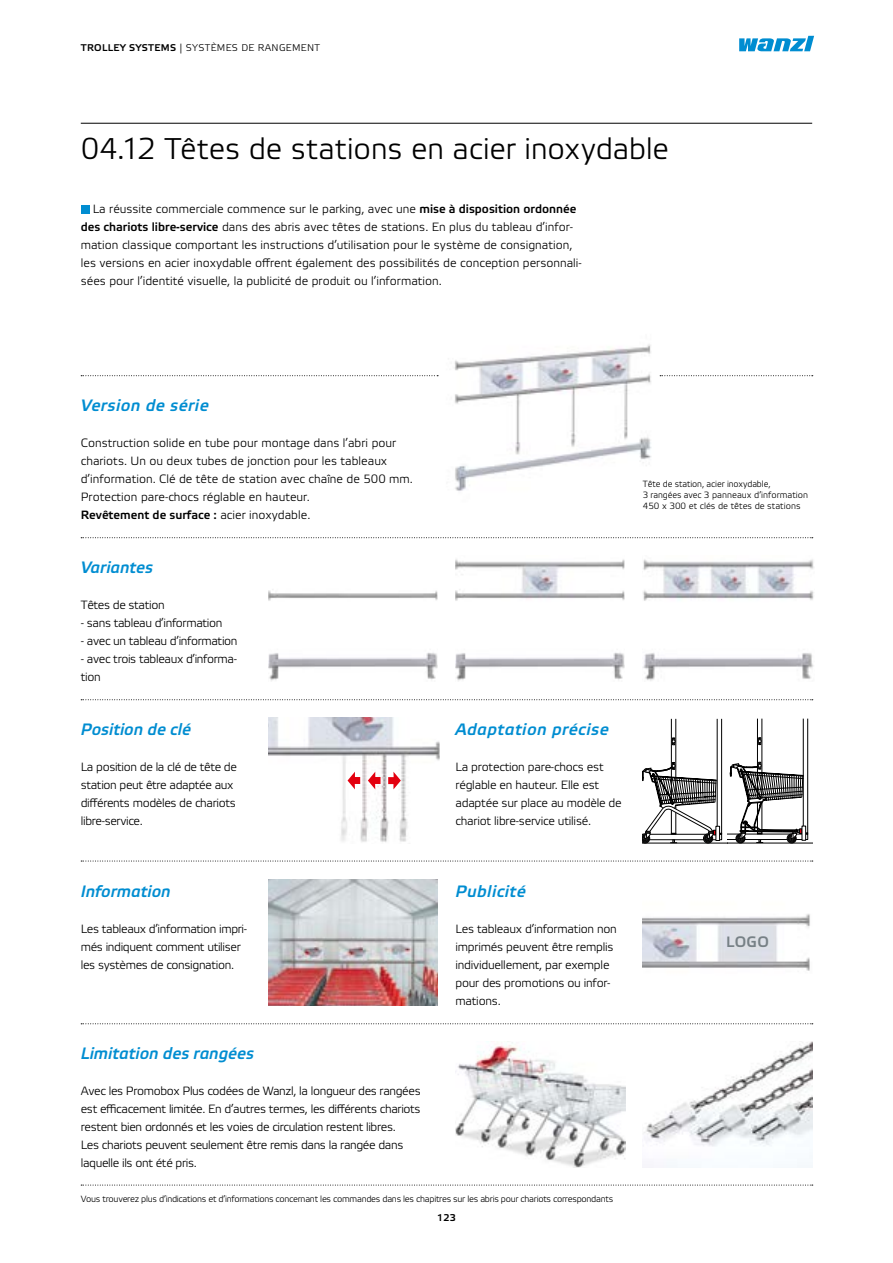
<style>
.page{position:relative;width:893px;height:1263px;background:#fff}
.page>*{position:absolute;margin:0;border:0;box-sizing:border-box;transform-origin:0 0}
.t1{font:300 30px "Wanzl Etelka";letter-spacing:-.005em;color:#000}
.t2{font:italic 500 16.5px "Wanzl Etelka";color:#008dd1}
.t3{font:italic 500 16.5px "Wanzl Etelka";letter-spacing:.025em;color:#008dd1}
.t4{font:500 15px "Wanzl Etelka";color:#778186}
.t5{font:300 12px/18px "Wanzl Etelka";letter-spacing:-.02em;color:#000}
.t6{font:300 12px/18px "Wanzl Etelka";color:#000}
.t7{font:300 9.75px "Wanzl Etelka";letter-spacing:.03em;color:#000}
.t8{font:500 9.75px "Wanzl Etelka";color:#000}
.t9{font:300 9px "Wanzl Etelka";letter-spacing:-.03em;color:#000}
.t10{font:300 9px/10.8px "Wanzl Etelka";color:#000}
.s1{font-weight:500}
</style>
<div class="page">
<svg style="left:739px;top:36px;width:75px;height:15px"></svg>
<hr style="left:81px;top:123px;width:731px;height:1px;background:#000">
<div style="left:81px;top:205px;width:8px;height:8px;background:#008dd1"></div>
<img style="left:268px;top:717px;width:172px;height:125px">
<svg style="left:81px;top:537px;width:732px;height:1px"></svg>
<svg style="left:81px;top:699px;width:732px;height:1px"></svg>
<img style="left:437px;top:344px;width:223px;height:147px">
<svg style="left:81px;top:861px;width:732px;height:1px"></svg>
<svg style="left:81px;top:1023px;width:732px;height:1px"></svg>
<svg style="left:81px;top:1185px;width:732px;height:1px"></svg>
<img style="left:455px;top:1041px;width:170px;height:126px">
<img style="left:268px;top:589px;width:170px;height:92px">
<img style="left:643px;top:559px;width:171px;height:122px">
<img style="left:268px;top:879px;width:169px;height:126px">
<img style="left:643px;top:914px;width:167px;height:57px">
<svg style="left:671px;top:719px;width:5px;height:43px"></svg>
<svg style="left:717px;top:719px;width:5px;height:43px"></svg>
<hr style="left:643px;top:843px;width:84px;height:1px;background:#000">
<svg style="left:672px;top:738px;width:3px;height:7px"></svg>
<svg style="left:757px;top:718px;width:5px;height:44px"></svg>
<svg style="left:803px;top:718px;width:5px;height:44px"></svg>
<svg style="left:758px;top:737px;width:3px;height:8px"></svg>
<hr style="left:727px;top:843px;width:85px;height:1px;background:#000">
<svg style="left:642px;top:762px;width:166px;height:81px"></svg>
<img style="left:455px;top:559px;width:170px;height:122px">
<img style="left:644px;top:1041px;width:168px;height:126px">
<svg style="left:347px;top:771px;width:14px;height:18px"></svg>
<svg style="left:367px;top:771px;width:35px;height:18px"></svg>
<svg style="left:81px;top:375px;width:357px;height:1px"></svg>
<svg style="left:660px;top:375px;width:153px;height:1px"></svg>
<p class="t7" style="left:81px;top:42px;width:241px"><span class="s1">TROLLEY SYSTEMS</span> | SYSTÈMES DE RANGEMENT</p>
<h1 class="t1" style="left:81px;top:132px;width:590px">04.12 Têtes de stations en acier inoxydable</h1>
<p class="t6" style="left:81px;top:201px;width:502px;text-indent:12px">La réussite commerciale commence sur le parking, avec une <span class="s1">mise à disposition ordonnée des chariots libre-service</span> dans des abris avec têtes de stations. En plus du tableau d’infor&shy;mation classique comportant les instructions d’utilisation pour le système de consignation, les versions en acier inoxydable offrent également des possibilités de conception personnali&shy;sées pour l’identité visuelle, la publicité de produit ou l’information.</p>
<h2 class="t3" style="left:81px;top:396px;width:129px">Version de série</h2>
<p class="t6" style="left:81px;top:435px;width:334px">Construction solide en tube pour montage dans l’abri pour chariots. Un ou deux tubes de jonction pour les tableaux d’information. Clé de tête de station avec chaîne de 500 mm.<br>Protection pare-chocs réglable en hauteur.<br><span class="s1">Revêtement de surface :</span> acier inoxydable.</p>
<h2 class="t2" style="left:81px;top:558px;width:74px">Variantes</h2>
<p class="t5" style="left:81px;top:597px;width:85px">Têtes de station</p>
<p class="t5" style="left:81px;top:615px;width:143px">- sans tableau d’information</p>
<p class="t5" style="left:81px;top:633px;width:158px">- avec un tableau d’information</p>
<p class="t5" style="left:81px;top:651px;width:158px">- avec trois tableaux d’informa&shy;tion</p>
<h2 class="t2" style="left:81px;top:720px;width:112px">Position de clé</h2>
<p class="t5" style="left:81px;top:759px;width:158px">La position de la clé de tête de station peut être adaptée aux différents modèles de chariots libre-service.</p>
<p class="t10" style="left:643px;top:479px;width:167px">Tête de station, acier inoxydable,<br>3 rangées avec 3 panneaux d’information<br>450 x 300 et clés de têtes de stations</p>
<h2 class="t3" style="left:455px;top:720px;width:155px">Adaptation précise</h2>
<p class="t5" style="left:455px;top:759px;width:168px">La protection pare-chocs est réglable en hauteur. Elle est adaptée sur place au modèle de chariot libre-service utilisé.</p>
<h2 class="t2" style="left:81px;top:882px;width:91px">Information</h2>
<p class="t5" style="left:81px;top:921px;width:168px">Les tableaux d’information impri&shy;més indiquent comment utiliser les systèmes de consignation.</p>
<h2 class="t3" style="left:455px;top:882px;width:72px">Publicité</h2>
<p class="t5" style="left:455px;top:921px;width:163px">Les tableaux d’information non imprimés peuvent être remplis individuellement, par exemple pour des promotions ou infor&shy;mations.</p>
<h2 class="t2" style="left:81px;top:1044px;width:175px">Limitation des rangées</h2>
<p class="t5" style="left:81px;top:1083px;width:341px">Avec les Promobox Plus codées de Wanzl, la longueur des rangées est efficacement limitée. En d’autres termes, les différents chariots restent bien ordonnés et les voies de circulation restent libres.<br>Les chariots peuvent seulement être remis dans la rangée dans laquelle ils ont été pris.</p>
<p class="t9" style="left:81px;top:1193px;width:534px">Vous trouverez plus d’indications et d’informations concernant les commandes dans les chapitres sur les abris pour chariots correspondants</p>
<p class="t8" style="left:437px;top:1212px;width:20px">123</p>
<p class="t4" style="left:726px;top:933px;width:44px">LOGO</p>
</div>
